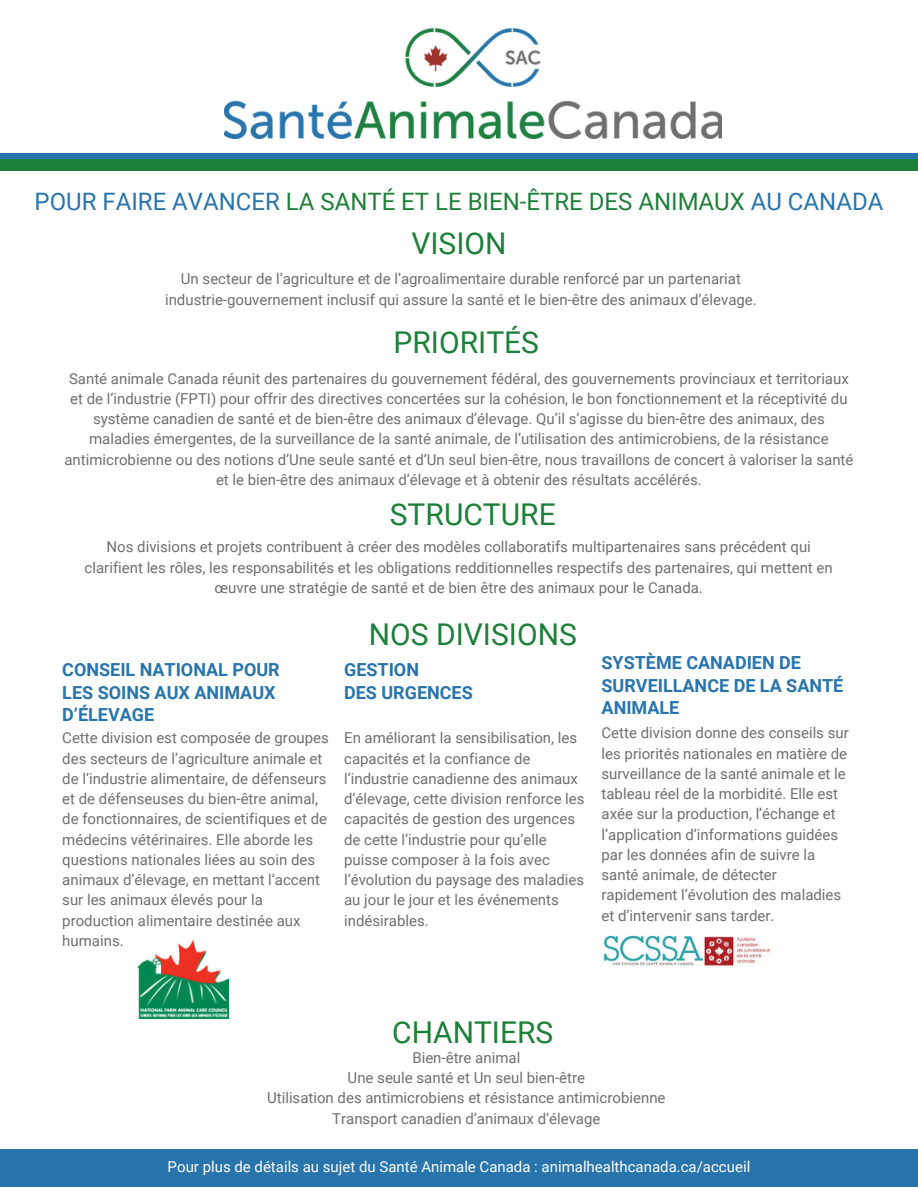
<style>
.page{position:relative;width:918px;height:1188px;background:#fff}
.page>*{position:absolute;margin:0;border:0;box-sizing:border-box;transform-origin:0 0}
.t1{font:30px "Roboto";color:#1c8038}
.t2{font:24px "Roboto";color:#1c8038}
.t3{font:700 18px/22.5px "Roboto";color:#2874ad}
.t4{font:15px/20.2px "Roboto";color:#6e6f71}
.t5{font:15px "Roboto";color:#fff}
.s1{color:#2874ad}
</style>
<div class="page">
<div style="left:0;top:158px;width:918px;height:12px;background:#1c8038"></div>
<div style="left:0;top:153px;width:918px;height:5px;background:#2874ad"></div>
<img style="left:224px;top:29px;width:498px;height:110px">
<img style="left:137px;top:939px;width:91px;height:80px">
<img style="left:603px;top:935px;width:167px;height:31px">
<div style="left:0;top:1149px;width:918px;height:38px;background:#2874ad"></div>
<p class="t2" style="left:35px;top:188px;width:850px"><span class="s1">POUR FAIRE AVANCER</span> LA SANTÉ ET LE BIEN-ÊTRE DES ANIMAUX <span class="s1">AU CANADA</span></p>
<h1 class="t1" style="left:411px;top:226px;width:97px">VISION</h1>
<p class="t4" style="left:165px;top:269px;width:593px;text-align:center">Un secteur de l’agriculture et de l’agroalimentaire durable renforcé par un partenariat industrie-gouvernement inclusif qui assure la santé et le bien-être des animaux d’élevage.</p>
<p class="t1" style="left:394px;top:325px;width:147px">PRIORITÉS</p>
<p class="t4" style="left:64px;top:368px;width:791px;text-align:center">Santé animale Canada réunit des partenaires du gouvernement fédéral, des gouvernements provinciaux et territoriaux et de l’industrie (FPTI) pour offrir des directives concertées sur la cohésion, le bon fonctionnement et la réceptivité du système canadien de santé et de bien-être des animaux d’élevage. Qu’il s’agisse du bien-être des animaux, des maladies émergentes, de la surveillance de la santé animale, de l’utilisation des antimicrobiens, de la résistance antimicrobienne ou des notions d’Une seule santé et d’Un seul bien-être, nous travaillons de concert à valoriser la santé et le bien-être des animaux d’élevage et à obtenir des résultats accélérés.</p>
<h1 class="t1" style="left:390px;top:497px;width:167px">STRUCTURE</h1>
<h1 class="t4" style="left:85px;top:537px;width:750px;text-align:center">Nos divisions et projets contribuent à créer des modèles collaboratifs multipartenaires sans précédent qui clarifient les rôles, les responsabilités et les obligations redditionnelles respectifs des partenaires, qui mettent en œuvre une stratégie de santé et de bien être des animaux pour le Canada.</h1>
<p class="t1" style="left:369px;top:617px;width:209px">NOS DIVISIONS</p>
<h1 class="t3" style="left:62px;top:659px;width:219px">CONSEIL NATIONAL POUR<br>LES SOINS AUX ANIMAUX<br>D’ÉLEVAGE</h1>
<h3 class="t3" style="left:602px;top:652px;width:243px">SYSTÈME CANADIEN DE<br>SURVEILLANCE DE LA SANTÉ<br>ANIMALE</h3>
<h3 class="t3" style="left:344px;top:659px;width:130px">GESTION<br>DES URGENCES</h3>
<p class="t4" style="left:344px;top:728px;width:242px">En améliorant la sensibilisation, les capacités et la confiance de l’industrie canadienne des animaux d’élevage, cette division renforce les capacités de gestion des urgences de cette l’industrie pour qu’elle puisse composer à la fois avec l’évolution du paysage des maladies au jour le jour et les événements indésirables.</p>
<h3 class="t4" style="left:602px;top:723px;width:249px">Cette division donne des conseils sur les priorités nationales en matière de surveillance de la santé animale et le tableau réel de la morbidité. Elle est axée sur la production, l’échange et l’application d’informations guidées par les données afin de suivre la santé animale, de détecter rapidement l’évolution des maladies et d’intervenir sans tarder.</h3>
<h2 class="t4" style="left:62px;top:728px;width:268px">Cette division est composée de groupes des secteurs de l’agriculture animale et de l’industrie alimentaire, de défenseurs et de défenseuses du bien-être animal, de fonctionnaires, de scientifiques et de médecins vétérinaires. Elle aborde les questions nationales liées au soin des animaux d’élevage, en mettant l’accent sur les animaux élevés pour la production alimentaire destinée aux humains.</h2>
<p class="t1" style="left:392px;top:1015px;width:163px">CHANTIERS</p>
<p class="t4" style="left:412px;top:1048px;width:109px">Bien-être animal</p>
<h1 class="t4" style="left:348px;top:1068px;width:239px">Une seule santé et Un seul bien-être</h1>
<p class="t4" style="left:267px;top:1088px;width:400px">Utilisation des antimicrobiens et résistance antimicrobienne</p>
<p class="t4" style="left:332px;top:1109px;width:270px">Transport canadien d’animaux d’élevage</p>
<p class="t5" style="left:168px;top:1158px;width:584px">Pour plus de détails au sujet du Santé Animale Canada : animalhealthcanada.ca/accueil</p>
</div>
